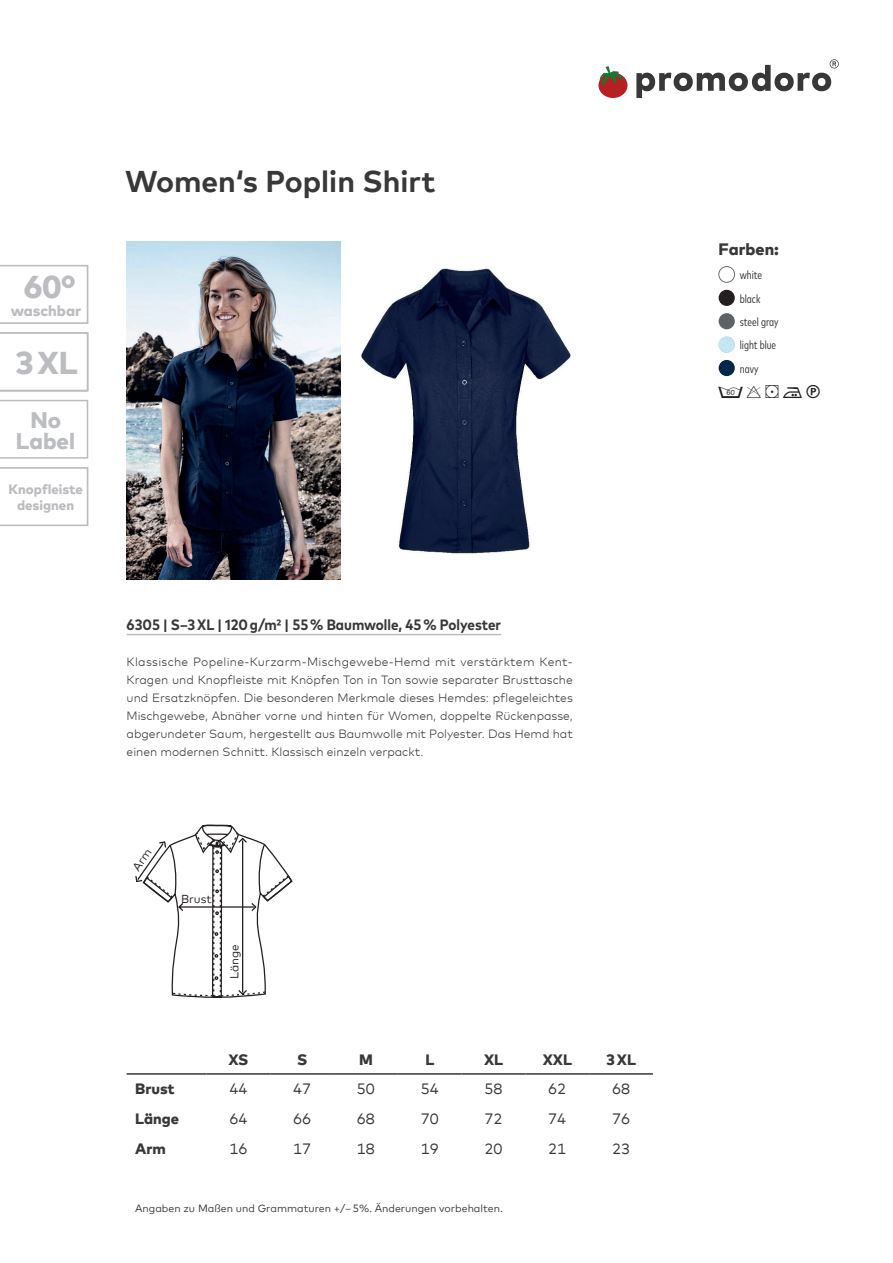
<style>
.page{position:relative;width:893px;height:1263px;background:#fff}
.page>*{position:absolute;margin:0;border:0;box-sizing:border-box;transform-origin:0 0}
.t1{font:800 31.5px "Mark Offc Pro";color:#bcbdc0}
.t2{font:700 30px "Mark Offc Pro";color:#383839}
.t3{font:800 27px "Mark Offc Pro";color:#bcbdc0}
.t4{font:800 22.5px/21px "Mark Offc Pro";color:#bcbdc0;text-align:center}
.t5{font:800 18px/21.6px "Mark Offc Pro";color:#bcbdc0}
.t6{font:18px "Mar Vo Sym";color:#231f20}
.t7{font:800 16.5px "Mark Offc Pro";color:#383839}
.t8{font:700 condensed 15px "Mark Pro";color:#383839}
.t9{font:15px "Mark Offc Pro";color:#383839}
.t10{font:800 15px "Mark Offc Pro";color:#383839}
.t11{font:800 15px "Mark Offc Pro";color:#bcbdc0}
.t12{font:800 13.5px/16.2px "Mark Offc Pro";color:#bcbdc0;text-align:center}
.t13{font:300 12px/18px "Mark Offc Pro";color:#383839;text-align:justify}
.t14{font:condensed 12px/23.4px "Mark Pro";color:#383839}
.t15{font:11.55px "Mark Offc Pro";color:#231f20}
.t16{font:10.5px "Mark Offc Pro";color:#383839}
</style>
<div class="page">
<hr style="left:127px;top:1073px;width:79px;height:2px;background:#383839">
<hr style="left:206px;top:1073px;width:64px;height:2px;background:#383839">
<hr style="left:270px;top:1073px;width:64px;height:2px;background:#383839">
<hr style="left:334px;top:1073px;width:64px;height:2px;background:#383839">
<hr style="left:398px;top:1073px;width:64px;height:2px;background:#383839">
<hr style="left:462px;top:1073px;width:63px;height:2px;background:#383839">
<hr style="left:525px;top:1073px;width:64px;height:2px;background:#383839">
<hr style="left:589px;top:1073px;width:64px;height:2px;background:#383839">
<hr style="left:127px;top:634px;width:374px;height:1px;background:#bcbdc0">
<div style="left:719px;top:266px;width:16px;height:17px;border:1px solid #6c6d70;border-radius:50%"></div>
<div style="left:719px;top:290px;width:16px;height:16px;background:#231f20;border-radius:50%"></div>
<div style="left:719px;top:313px;width:16px;height:16px;background:#5e6265;border-radius:50%"></div>
<img style="left:719px;top:337px;width:16px;height:16px;border-radius:8px">
<div style="left:719px;top:360px;width:16px;height:16px;background:#04264b;border-radius:50%"></div>
<img style="left:127px;top:242px;width:213px;height:337px">
<img style="left:361px;top:268px;width:210px;height:286px">
<div style="left:598px;top:73px;width:29px;height:25px;background:#b62024;border-radius:50%"></div>
<svg style="left:600px;top:66px;width:25px;height:21px"></svg>
<svg style="left:636px;top:59px;width:203px;height:39px"></svg>
<svg style="left:0;top:265px;width:88px;height:59px"></svg>
<svg style="left:0;top:332px;width:88px;height:59px"></svg>
<svg style="left:0;top:400px;width:88px;height:59px"></svg>
<svg style="left:0;top:467px;width:88px;height:59px"></svg>
<svg style="left:135px;top:824px;width:158px;height:174px"></svg>
<h1 class="t1" style="left:24px;top:262px;width:53px">60°</h1>
<p class="t11" style="left:11px;top:299px;width:72px">waschbar</p>
<h3 class="t3" style="left:18px;top:336px;width:58px">DTG</h3>
<h1 class="t1" style="left:15px;top:339px;width:64px">3 XL</h1>
<p class="t12" style="left:17px;top:366px;width:58px">geeignet</p>
<h3 class="t4" style="left:16px;top:407px;width:61px">No<br>Label</h3>
<p class="t12" style="left:9px;top:480px;width:76px">Knopfleiste designen</p>
<h3 class="t5" style="left:10px;top:474px;width:75px">placket designer</h3>
<h2 class="t2" style="left:125px;top:159px;width:312px">Women‘s Poplin Shirt</h2>
<p class="t8" style="left:127px;top:613px;width:376px">6305 | S–3 XL | 120 g/m2 | 55 % Baumwolle, 45 % Polyester</p>
<p class="t13" style="left:127px;top:652px;width:448px">Klassische Popeline-Kurzarm-Mischgewebe-Hemd mit verstärktem Kent-Kragen und Knopfleiste mit Knöpfen Ton in Ton sowie separater Brusttasche und Ersatzknöpfen. Die besonderen Merkmale dieses Hemdes: pflegeleichtes Mischgewebe, Abnäher vorne und hinten für Women, doppelte Rückenpasse, abgerundeter Saum, hergestellt aus Baumwolle mit Polyester. Das Hemd hat einen modernen Schnitt. Klassisch einzeln verpackt.</p>
<p class="t15" style="left:181px;top:890px;width:32px">Brust</p>
<p class="t15" style="left:226px;top:979px;width:36px;rotate:-90deg">Länge</p>
<p class="t10" style="left:228px;top:1048px;width:22px">XS</p>
<p class="t10" style="left:297px;top:1048px;width:12px">S</p>
<p class="t10" style="left:359px;top:1048px;width:15px">M</p>
<p class="t10" style="left:425px;top:1048px;width:10px">L</p>
<p class="t10" style="left:484px;top:1048px;width:21px">XL</p>
<p class="t10" style="left:543px;top:1048px;width:31px">XXL</p>
<p class="t10" style="left:606px;top:1048px;width:31px">3 XL</p>
<p class="t10" style="left:135px;top:1077px;width:41px">Brust</p>
<p class="t9" style="left:229px;top:1078px;width:19px">44</p>
<p class="t9" style="left:293px;top:1078px;width:19px">47</p>
<p class="t9" style="left:357px;top:1078px;width:19px">50</p>
<p class="t9" style="left:421px;top:1078px;width:19px">54</p>
<p class="t9" style="left:484px;top:1078px;width:19px">58</p>
<p class="t9" style="left:548px;top:1078px;width:19px">62</p>
<p class="t9" style="left:612px;top:1078px;width:19px">68</p>
<p class="t10" style="left:135px;top:1107px;width:45px">Länge</p>
<p class="t9" style="left:229px;top:1107px;width:19px">64</p>
<p class="t9" style="left:293px;top:1107px;width:19px">66</p>
<p class="t9" style="left:357px;top:1107px;width:19px">68</p>
<p class="t9" style="left:421px;top:1107px;width:19px">70</p>
<p class="t9" style="left:484px;top:1107px;width:19px">72</p>
<p class="t9" style="left:548px;top:1107px;width:19px">74</p>
<p class="t9" style="left:612px;top:1107px;width:19px">76</p>
<p class="t10" style="left:135px;top:1137px;width:32px">Arm</p>
<p class="t9" style="left:229px;top:1137px;width:19px">16</p>
<p class="t9" style="left:293px;top:1137px;width:19px">17</p>
<p class="t9" style="left:357px;top:1137px;width:19px">18</p>
<p class="t9" style="left:421px;top:1137px;width:19px">19</p>
<p class="t9" style="left:484px;top:1137px;width:19px">20</p>
<p class="t9" style="left:548px;top:1137px;width:19px">21</p>
<p class="t9" style="left:612px;top:1137px;width:19px">23</p>
<p class="t16" style="left:135px;top:1200px;width:369px">Angaben zu Maßen und Grammaturen +/– 5%. Änderungen vorbehalten.</p>
<h3 class="t7" style="left:719px;top:236px;width:62px">Farben:</h3>
<p class="t14" style="left:740px;top:262px;width:40px">white black steel gray light blue navy</p>
<h3 class="t6" style="left:719px;top:381px;width:103px">ÕÌN°¬</h3>
</div>
